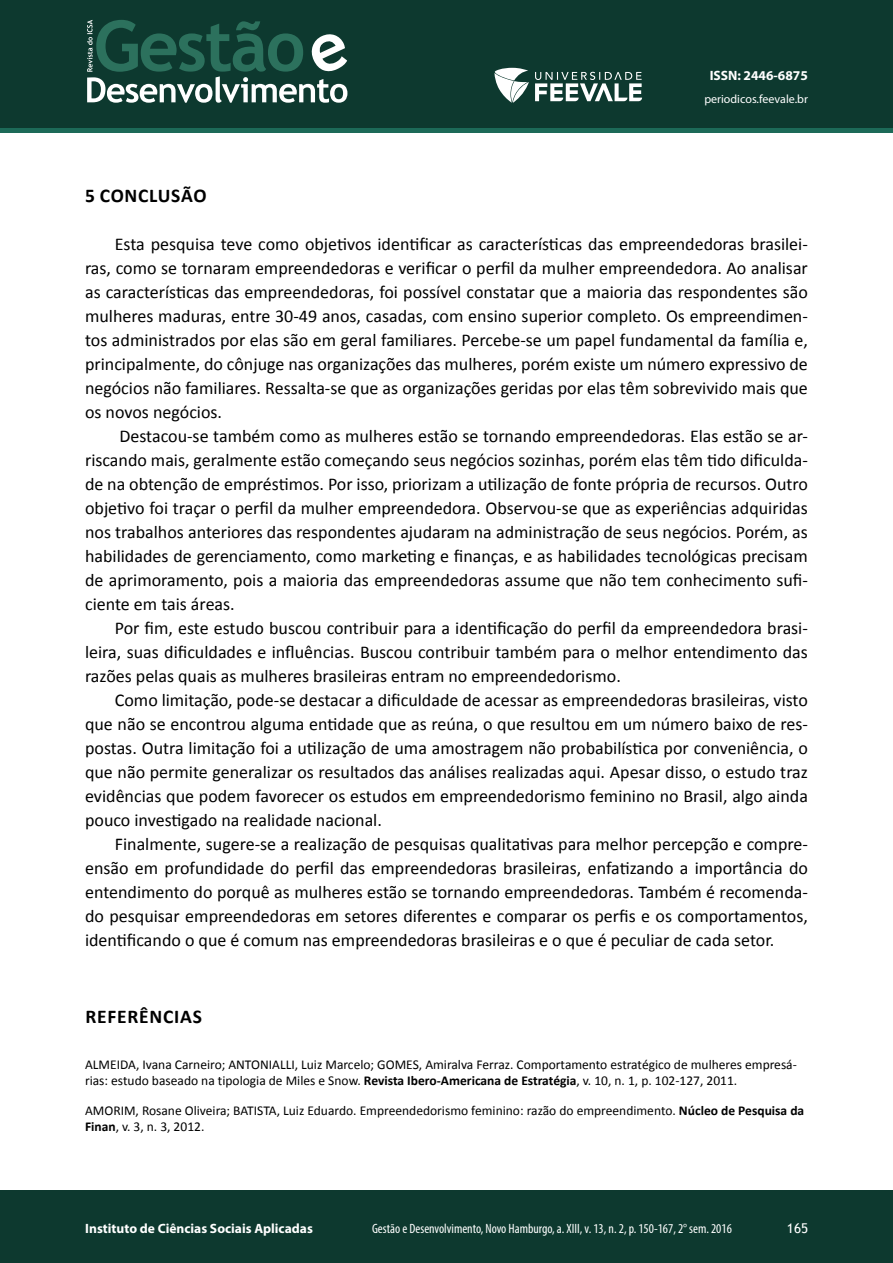
<style>
.page{position:relative;width:893px;height:1263px;background:#fff}
.page>*{position:absolute;margin:0;border:0;box-sizing:border-box;transform-origin:0 0}
.t1{font:700 19.5px "Calibri";letter-spacing:.04em;color:#000}
.t2{font:18px/24px "Calibri";color:#000;text-align:justify}
.t3{font:13.5px/16.5px "Calibri";color:#000}
.t4{font:condensed 13.5px "Myriad Pro";color:#fff}
.t5{font:700 13.5px "Myriad Pro";color:#fff}
.t6{font:13.5px "Trebuchet MS";color:#fff}
.t7{font:12px "Myriad Pro";color:#fff}
.s1{font-weight:700}
</style>
<div class="page">
<div style="left:0;top:0;width:893px;height:129px;background:#0d392f"></div>
<svg style="left:87px;top:20px;width:260px;height:83px"></svg>
<div style="left:0;top:1193px;width:893px;height:70px;background:#0d392f"></div>
<div style="left:0;top:1190px;width:893px;height:5px;background:#0d392f"></div>
<hr style="left:0;top:129px;width:893px;height:4px;background:#1c6a58">
<svg style="left:494px;top:68px;width:35px;height:35px"></svg>
<svg style="left:535px;top:72px;width:107px;height:29px"></svg>
<p class="t5" style="left:710px;top:67px;width:100px">ISSN: 2446-6875</p>
<p class="t7" style="left:704px;top:91px;width:105px">periodicos.feevale.br</p>
<p class="t1" style="left:85px;top:183px;width:123px">5 CONCLUSÃO</p>
<p class="t2" style="left:85px;top:232px;width:724px;text-indent:30px">Esta pesquisa teve como objetivos identificar as características das empreendedoras brasilei&shy;ras, como se tornaram empreendedoras e verificar o perfil da mulher empreendedora. Ao analisar as características das empreendedoras, foi possível constatar que a maioria das respondentes são mulheres maduras, entre 30-49 anos, casadas, com ensino superior completo. Os empreendimen&shy;tos administrados por elas são em geral familiares. Percebe-se um papel fundamental da família e, principalmente, do cônjuge nas organizações das mulheres, porém existe um número expressivo de negócios não familiares. Ressalta-se que as organizações geridas por elas têm sobrevivido mais que os novos negócios.</p>
<p class="t2" style="left:85px;top:424px;width:724px;text-indent:34px">Destacou-se também como as mulheres estão se tornando empreendedoras. Elas estão se ar&shy;riscando mais, geralmente estão começando seus negócios sozinhas, porém elas têm tido dificulda&shy;de na obtenção de empréstimos. Por isso, priorizam a utilização de fonte própria de recursos. Outro objetivo foi traçar o perfil da mulher empreendedora. Observou-se que as experiências adquiridas nos trabalhos anteriores das respondentes ajudaram na administração de seus negócios. Porém, as habilidades de gerenciamento, como marketing e finanças, e as habilidades tecnológicas precisam de aprimoramento, pois a maioria das empreendedoras assume que não tem conhecimento sufi&shy;ciente em tais áreas.</p>
<p class="t2" style="left:85px;top:616px;width:724px;text-indent:30px">Por fim, este estudo buscou contribuir para a identificação do perfil da empreendedora brasi&shy;leira, suas dificuldades e influências. Buscou contribuir também para o melhor entendimento das razões pelas quais as mulheres brasileiras entram no empreendedorismo.</p>
<p class="t2" style="left:85px;top:688px;width:724px;text-indent:30px">Como limitação, pode-se destacar a dificuldade de acessar as empreendedoras brasileiras, visto que não se encontrou alguma entidade que as reúna, o que resultou em um número baixo de res&shy;postas. Outra limitação foi a utilização de uma amostragem não probabilística por conveniência, o que não permite generalizar os resultados das análises realizadas aqui. Apesar disso, o estudo traz evidências que podem favorecer os estudos em empreendedorismo feminino no Brasil, algo ainda pouco investigado na realidade nacional.</p>
<p class="t2" style="left:85px;top:832px;width:724px;text-indent:30px">Finalmente, sugere-se a realização de pesquisas qualitativas para melhor percepção e compre&shy;ensão em profundidade do perfil das empreendedoras brasileiras, enfatizando a importância do entendimento do porquê as mulheres estão se tornando empreendedoras. Também é recomenda&shy;do pesquisar empreendedoras em setores diferentes e comparar os perfis e os comportamentos, identificando o que é comum nas empreendedoras brasileiras e o que é peculiar de cada setor.</p>
<p class="t1" style="left:85px;top:1004px;width:118px">REFERÊNCIAS</p>
<p class="t3" style="left:85px;top:1056px;width:713px">ALMEIDA, Ivana Carneiro; ANTONIALLI, Luiz Marcelo; GOMES, Amiralva Ferraz. Comportamento estratégico de mulheres empresá&shy;rias: estudo baseado na tipologia de Miles e Snow. <span class="s1">Revista Ibero-Americana de Estratégia</span>, v. 10, n. 1, p. 102-127, 2011.</p>
<p class="t3" style="left:85px;top:1102px;width:721px">AMORIM, Rosane Oliveira; BATISTA, Luiz Eduardo. Empreendedorismo feminino: razão do empreendimento. <span class="s1">Núcleo de Pesquisa da<br>Finan</span>, v. 3, n. 3, 2012.</p>
<p class="t5" style="left:85px;top:1220px;width:229px">Instituto de Ciências Sociais Aplicadas</p>
<p class="t4" style="left:372px;top:1220px;width:361px">Gestão e Desenvolvimento, Novo Hamburgo, a. XIII, v. 13, n. 2, p. 150-167, 2° sem. 2016</p>
<p class="t6" style="left:787px;top:1220px;width:23px">165</p>
</div>
